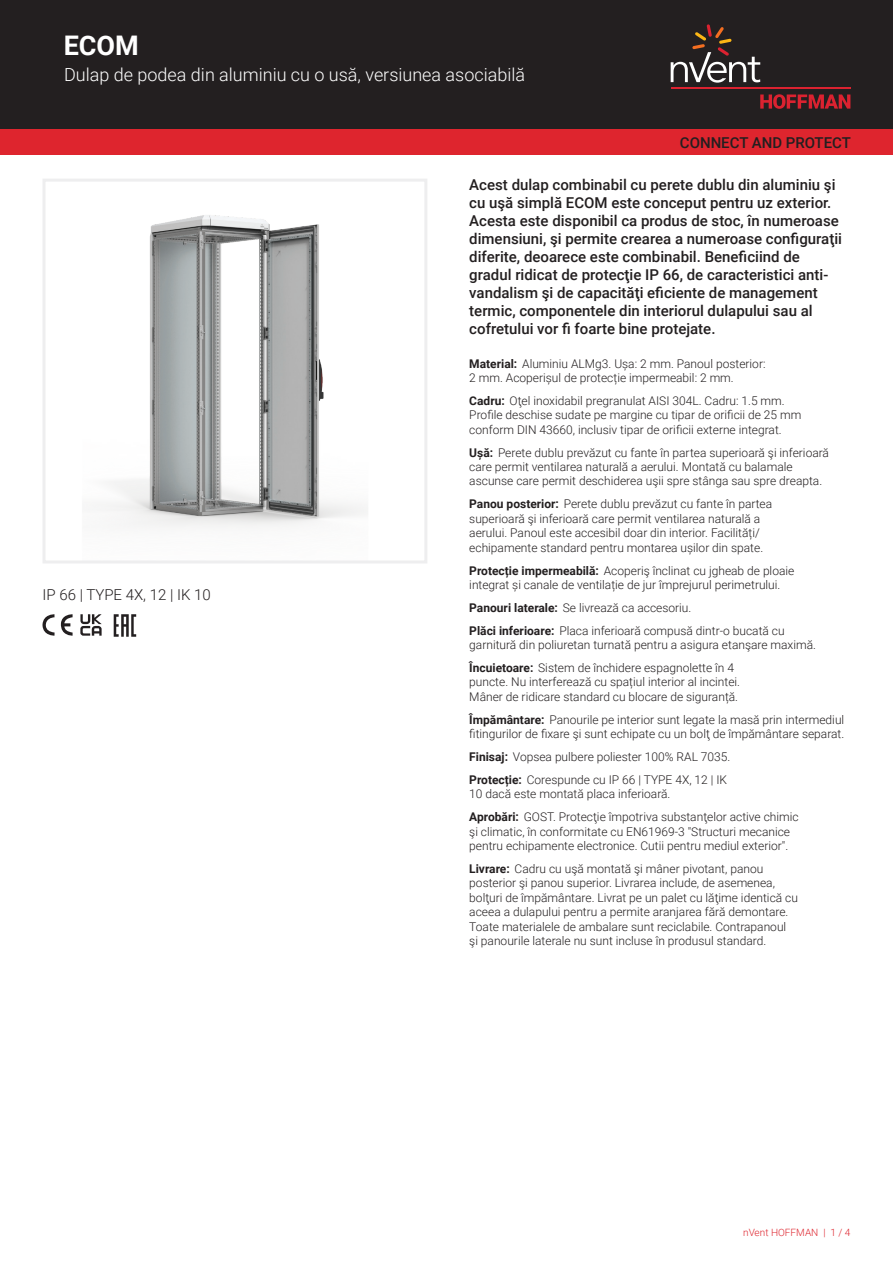
<style>
.page{position:relative;width:893px;height:1263px;background:#fff}
.page>*{position:absolute;margin:0;border:0;box-sizing:border-box;transform-origin:0 0}
.t1{font:700 27px "Roboto";color:#fff}
.t2{font:300 18px "Roboto";color:#fff}
.t3{font:500 15px/18px "Roboto";color:#231f20}
.t4{font:300 15px "Roboto";color:#231f20}
.t5{font:300 12px/14.4px "Roboto";color:#231f20}
.t6{font:300 10.05px "Roboto";color:#de252e}
.s1{font-weight:700}
</style>
<div class="page">
<div style="left:0;top:0;width:893px;height:129px;background:#231f20"></div>
<svg style="left:760px;top:94px;width:90px;height:15px"></svg>
<hr style="left:671px;top:88px;width:179px;height:1px;background:#db2230">
<svg style="left:671px;top:24px;width:89px;height:59px"></svg>
<div style="left:0;top:129px;width:893px;height:26px;background:#de252e"></div>
<img style="left:98px;top:215px;width:270px;height:313px">
<div style="left:43px;top:179px;width:384px;height:384px;border:3px solid #eeeeef"></div>
<svg style="left:43px;top:614px;width:30px;height:22px"></svg>
<svg style="left:80px;top:614px;width:22px;height:22px"></svg>
<svg style="left:114px;top:614px;width:22px;height:23px"></svg>
<h1 class="t1" style="left:64px;top:26px;width:77px">ECOM</h1>
<h2 class="t2" style="left:64px;top:62px;width:462px">Dulap de podea din aluminiu cu o usă, versiunea asociabilă</h2>
<p class="t3" style="left:680px;top:133px;width:173px">CONNECT AND PROTECT</p>
<p class="t4" style="left:43px;top:584px;width:170px">IP 66 | TYPE 4X, 12 | IK 10</p>
<p class="t3" style="left:469px;top:175px;width:374px">Acest dulap combinabil cu perete dublu din aluminiu şi cu uşă simplă ECOM este conceput pentru uz exterior.<br>Acesta este disponibil ca produs de stoc, în numeroase dimensiuni, şi permite crearea a numeroase configuraţii diferite, deoarece este combinabil. Beneficiind de gradul ridicat de protecţie IP 66, de caracteristici anti&shy;vandalism şi de capacităţi eficiente de management termic, componentele din interiorul dulapului sau al cofretului vor fi foarte bine protejate.</p>
<p class="t5" style="left:469px;top:356px;width:298px"><span class="s1">Material:</span> Aluminiu ALMg3. Ușa: 2 mm. Panoul posterior:<br>2 mm. Acoperișul de protecție impermeabil: 2 mm.</p>
<p class="t5" style="left:469px;top:393px;width:334px"><span class="s1">Cadru:</span> Oţel inoxidabil pregranulat AISI 304L. Cadru: 1.5 mm.<br>Profile deschise sudate pe margine cu tipar de orificii de 25 mm conform DIN 43660, inclusiv tipar de orificii externe integrat.</p>
<p class="t5" style="left:469px;top:445px;width:361px"><span class="s1">Ușă:</span> Perete dublu prevăzut cu fante în partea superioară şi inferioară care permit ventilarea naturală a aerului. Montată cu balamale ascunse care permit deschiderea uşii spre stânga sau spre dreapta.</p>
<p class="t5" style="left:469px;top:496px;width:304px"><span class="s1">Panou posterior:</span> Perete dublu prevăzut cu fante în partea superioară şi inferioară care permit ventilarea naturală a aerului. Panoul este accesibil doar din interior. Facilități/ echipamente standard pentru montarea ușilor din spate.</p>
<p class="t5" style="left:469px;top:563px;width:327px"><span class="s1">Protecție impermeabilă:</span> Acoperiş înclinat cu jgheab de ploaie integrat și canale de ventilație de jur împrejurul perimetrului.</p>
<p class="t5" style="left:469px;top:596px;width:317px;line-height:23px"><span class="s1">Panouri laterale:</span> Se livrează ca accesoriu.<br><span class="s1">Plăci inferioare:</span> Placa inferioară compusă dintr-o bucată cu</p>
<p class="t5" style="left:469px;top:633px;width:348px;line-height:23px">garnitură din poliuretan turnată pentru a asigura etanşare maximă.<br><span class="s1">Încuietoare:</span> Sistem de închidere espagnolette în 4</p>
<p class="t5" style="left:469px;top:674px;width:272px">puncte. Nu interferează cu spațiul interior al incintei.<br>Mâner de ridicare standard cu blocare de siguranță.</p>
<p class="t5" style="left:469px;top:712px;width:376px"><span class="s1">Împământare:</span> Panourile pe interior sunt legate la masă prin intermediul fitingurilor de fixare şi sunt echipate cu un bolţ de împământare separat.</p>
<p class="t5" style="left:469px;top:745px;width:263px;line-height:23px"><span class="s1">Finisaj:</span> Vopsea pulbere poliester 100% RAL 7035.<br><span class="s1">Protecție:</span> Corespunde cu IP 66 | TYPE 4X, 12 | IK</p>
<p class="t5" style="left:469px;top:782px;width:331px;line-height:23px">10 dacă este montată placa inferioară.<br><span class="s1">Aprobări:</span> GOST. Protecţie împotriva substanţelor active chimic</p>
<p class="t5" style="left:469px;top:824px;width:322px">şi climatic, în conformitate cu EN61969-3 "Structuri mecanice pentru echipamente electronice. Cutii pentru mediul exterior".</p>
<p class="t5" style="left:469px;top:861px;width:330px"><span class="s1">Livrare:</span> Cadru cu uşă montată şi mâner pivotant, panou posterior şi panou superior. Livrarea include, de asemenea, bolţuri de împământare. Livrat pe un palet cu lăţime identică cu aceea a dulapului pentru a permite aranjarea fără demontare.<br>Toate materialele de ambalare sunt reciclabile. Contrapanoul şi panourile laterale nu sunt incluse în produsul standard.</p>
<p class="t6" style="left:743px;top:1226px;width:109px">nVent HOFFMAN | 1 / 4</p>
</div>
